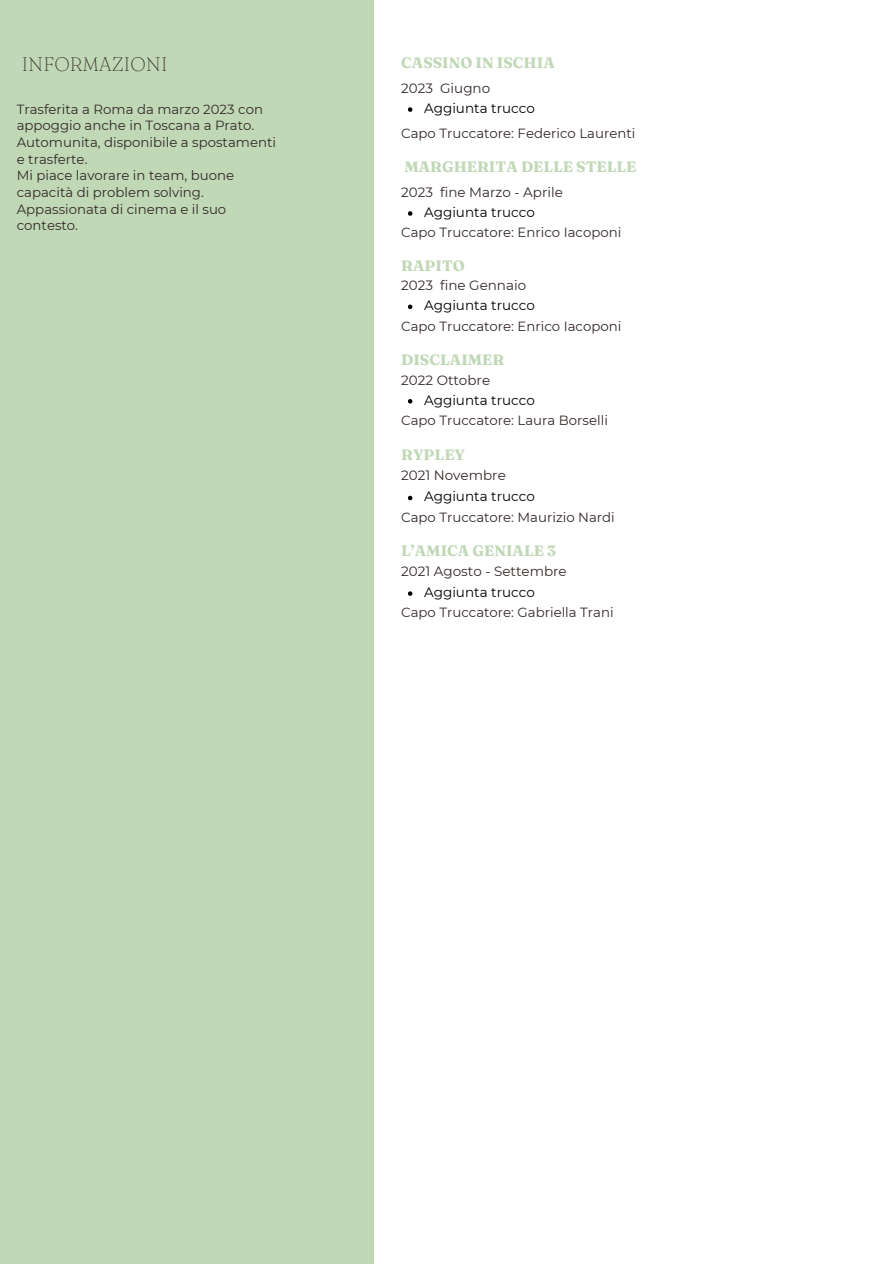
<style>
.page{position:relative;width:894px;height:1264px;background:#fff}
.page>*{position:absolute;margin:0;border:0;box-sizing:border-box;transform-origin:0 0}
.t1{font:100 19.5px "Fraunces 9 pt";color:#332927}
.t2{font:700 15px "Fraunces 9 pt";color:#c0d8b6}
.t3{font:13.5px "Montserrat";color:#332927}
.t4{font:13.5px "Montserrat";color:#000}
.t5{font:13.35px/16.6px "Montserrat";color:#332927}
</style>
<div class="page">
<div style="left:0;top:0;width:374px;height:1263px;background:#c0d8b6"></div>
<svg style="left:408px;top:107px;width:4px;height:5px"></svg>
<svg style="left:408px;top:211px;width:4px;height:5px"></svg>
<svg style="left:408px;top:304px;width:4px;height:5px"></svg>
<svg style="left:408px;top:399px;width:4px;height:4px"></svg>
<svg style="left:408px;top:496px;width:4px;height:4px"></svg>
<svg style="left:408px;top:591px;width:4px;height:5px"></svg>
<p class="t1" style="left:22px;top:52px;width:147px">INFORMAZIONI</p>
<h1 class="t2" style="left:401px;top:53px;width:155px">CASSINO IN ISCHIA</h1>
<p class="t5" style="left:17px;top:101px;width:248px">Trasferita a Roma da marzo 2023 con appoggio anche in Toscana a Prato.</p>
<p class="t5" style="left:17px;top:134px;width:261px">Automunita, disponibile a spostamenti e trasferte.</p>
<p class="t5" style="left:17px;top:167px;width:219px">Mi piace lavorare in team, buone capacità di problem solving.</p>
<h2 class="t5" style="left:17px;top:200px;width:211px">Appassionata di cinema e il suo contesto.</h2>
<p class="t3" style="left:401px;top:80px;width:91px">2023 Giugno</p>
<p class="t4" style="left:424px;top:100px;width:112px">Aggiunta trucco</p>
<p class="t5" style="left:401px;top:125px;width:236px">Capo Truccatore: Federico Laurenti</p>
<h2 class="t2" style="left:404px;top:158px;width:233px">MARGHERITA DELLE STELLE</h2>
<p class="t3" style="left:401px;top:184px;width:163px">2023 fine Marzo - Aprile</p>
<p class="t4" style="left:424px;top:204px;width:112px">Aggiunta trucco</p>
<p class="t5" style="left:401px;top:223px;width:222px">Capo Truccatore: Enrico Iacoponi</p>
<h2 class="t2" style="left:401px;top:256px;width:65px">RAPITO</h2>
<p class="t3" style="left:401px;top:277px;width:126px">2023 fine Gennaio</p>
<p class="t4" style="left:424px;top:297px;width:112px">Aggiunta trucco</p>
<p class="t5" style="left:401px;top:318px;width:222px">Capo Truccatore: Enrico Iacoponi</p>
<h2 class="t2" style="left:401px;top:350px;width:105px">DISCLAIMER</h2>
<p class="t3" style="left:401px;top:372px;width:90px">2022 Ottobre</p>
<p class="t4" style="left:424px;top:391px;width:112px">Aggiunta trucco</p>
<p class="t5" style="left:401px;top:412px;width:208px">Capo Truccatore: Laura Borselli</p>
<h2 class="t2" style="left:401px;top:445px;width:65px">RYPLEY</h2>
<p class="t3" style="left:401px;top:467px;width:106px">2021 Novembre</p>
<p class="t4" style="left:424px;top:488px;width:112px">Aggiunta trucco</p>
<p class="t5" style="left:401px;top:509px;width:215px">Capo Truccatore: Maurizio Nardi</p>
<h2 class="t2" style="left:401px;top:541px;width:156px">L’AMICA GENIALE 3</h2>
<p class="t3" style="left:401px;top:563px;width:167px">2021 Agosto - Settembre</p>
<p class="t4" style="left:424px;top:584px;width:112px">Aggiunta trucco</p>
<p class="t5" style="left:401px;top:603px;width:214px">Capo Truccatore: Gabriella Trani</p>
</div>
